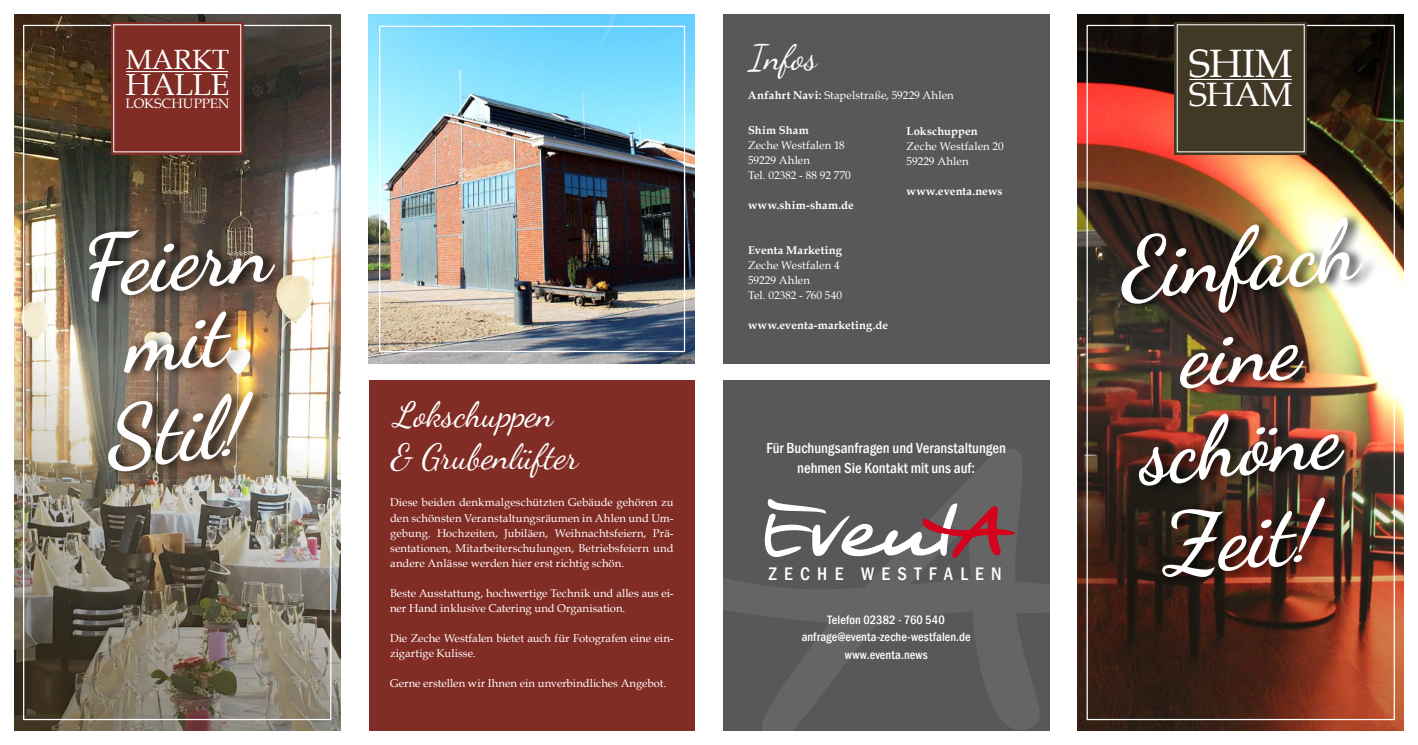
<style>
.page{position:relative;width:1418px;height:745px;background:#fff}
.page>*{position:absolute;margin:0;border:0;box-sizing:border-box;transform-origin:0 0}
.t1{font:700 85px "Dancing Script";color:#fff}
.t2{font:39.62px "Book Antiqua";color:#fff}
.t3{font:35px "Dancing Script";color:#fff}
.t4{font:33.75px "Book Antiqua";color:#fff}
.t5{font:30.5px "Book Antiqua";letter-spacing:-.015em;color:#fff}
.t6{font:27.75px "Book Antiqua";color:#fff}
.t7{font:500 condensed 18.62px "Franklin Gothic";letter-spacing:.39em;color:#fff}
.t8{font:500 condensed 15px "Franklin Gothic";letter-spacing:-.005em;color:#fff}
.t9{font:13.62px "Book Antiqua";letter-spacing:.005em;color:#fff}
.t10{font:500 condensed 12.5px "Franklin Gothic";letter-spacing:.01em;color:#fff}
.t11{font:11.25px/15px "Book Antiqua";color:#fff}
.t12{font:700 11.25px "Book Antiqua";letter-spacing:.015em;color:#fff}
.s1{font-weight:700}
</style>
<div class="page">
<div style="left:723px;top:380px;width:326px;height:350px;background:#58585a"></div>
<svg style="left:586px;top:447px;width:537px;height:284px"></svg>
<svg style="left:764px;top:498px;width:250px;height:59px"></svg>
<div style="left:723px;top:14px;width:326px;height:349px;background:#58585a"></div>
<img style="left:14px;top:15px;width:326px;height:715px">
<img style="left:1077px;top:15px;width:326px;height:715px">
<div style="left:88px;top:223px;width:202px;height:258px;background:#000;opacity:.75"></div>
<div style="left:369px;top:380px;width:325px;height:350px;background:#812c24"></div>
<div style="left:111px;top:22px;width:132px;height:132px;background:#812c24"></div>
<div style="left:113px;top:24px;width:128px;height:128px;border:1px solid #fff"></div>
<hr style="left:126px;top:71px;width:102px;height:1px;background:#fff">
<img style="left:368px;top:14px;width:326px;height:349px">
<div style="left:379px;top:26px;width:306px;height:326px;border:1px solid #fff"></div>
<div style="left:1119px;top:210px;width:259px;height:376px;background:#000;opacity:.75"></div>
<div style="left:1174px;top:22px;width:132px;height:132px;background:#413826"></div>
<div style="left:1176px;top:24px;width:128px;height:128px;border:1px solid #fff"></div>
<hr style="left:1189px;top:79px;width:102px;height:1px;background:#fff">
<img style="left:124px;top:310px;width:107px;height:63px">
<p class="t6" style="left:126px;top:41px;width:105px">MARKT</p>
<p class="t5" style="left:126px;top:63px;width:105px">HALLE</p>
<p class="t9" style="left:125px;top:94px;width:106px">LOKSCHUPPEN</p>
<p class="t1" style="left:76px;top:215px;width:191px;rotate:-5deg">Feiern</p>
<p class="t1" style="left:101px;top:385px;width:141px;rotate:-5deg">Stil!</p>
<p class="t3" style="left:394px;top:393px;width:160px">Lokschuppen</p>
<p class="t3" style="left:390px;top:435px;width:192px">&amp; Grubenlüfter</p>
<p class="t11" style="left:390px;top:494px;width:285px;text-align:justify">Diese beiden denkmalgeschützten Gebäude gehören zu den schönsten Veranstaltungsräumen in Ahlen und Um&shy;gebung. Hochzeiten, Jubiläen, Weihnachtsfeiern, Prä&shy;sentationen, Mitarbeiterschulungen, Betriebsfeiern und andere Anlässe werden hier erst richtig schön.</p>
<p class="t11" style="left:390px;top:584px;width:285px">Beste Ausstattung, hochwertige Technik und alles aus ei&shy;ner Hand inklusive Catering und Organisation.</p>
<p class="t11" style="left:390px;top:629px;width:285px">Die Zeche Westfalen bietet auch für Fotografen eine ein&shy;zigartige Kulisse.</p>
<p class="t11" style="left:390px;top:674px;width:277px">Gerne erstellen wir Ihnen ein unverbindliches Angebot.</p>
<p class="t3" style="left:749px;top:37px;width:69px">Infos</p>
<p class="t11" style="left:748px;top:87px;width:207px"><span class="s1">Anfahrt Navi:</span> Stapelstraße, 59229 Ahlen</p>
<p class="t12" style="left:748px;top:123px;width:62px">Shim Sham</p>
<p class="t11" style="left:748px;top:138px;width:98px">Zeche Westfalen 18</p>
<p class="t11" style="left:748px;top:153px;width:63px">59229 Ahlen</p>
<p class="t11" style="left:748px;top:168px;width:104px">Tel. 02382 - 88 92 770</p>
<p class="t12" style="left:748px;top:198px;width:107px">www.shim-sham.de</p>
<p class="t12" style="left:748px;top:242px;width:96px">Eventa Marketing</p>
<p class="t11" style="left:748px;top:257px;width:93px">Zeche Westfalen 4</p>
<p class="t11" style="left:748px;top:272px;width:63px">59229 Ahlen</p>
<p class="t11" style="left:748px;top:287px;width:95px">Tel. 02382 - 760 540</p>
<p class="t12" style="left:748px;top:317px;width:141px">www.eventa-marketing.de</p>
<p class="t12" style="left:906px;top:123px;width:73px">Lokschuppen</p>
<p class="t11" style="left:906px;top:138px;width:99px">Zeche Westfalen 20</p>
<p class="t11" style="left:906px;top:153px;width:63px">59229 Ahlen</p>
<p class="t12" style="left:906px;top:183px;width:97px">www.eventa.news</p>
<p class="t8" style="left:766px;top:438px;width:241px">Für Buchungsanfragen und Veranstaltungen</p>
<p class="t8" style="left:797px;top:458px;width:179px">nehmen Sie Kontakt mit uns auf:</p>
<p class="t7" style="left:769px;top:561px;width:234px">ZECHE WESTFALEN</p>
<p class="t10" style="left:827px;top:611px;width:119px">Telefon 02382 - 760 540</p>
<p class="t10" style="left:801px;top:628px;width:170px">anfrage@eventa-zeche-westfalen.de</p>
<p class="t10" style="left:844px;top:646px;width:84px">www.eventa.news</p>
<p class="t2" style="left:1189px;top:35px;width:105px">SHIM</p>
<p class="t4" style="left:1189px;top:70px;width:105px">SHAM</p>
<p class="t1" style="left:1114px;top:217px;width:240px;rotate:-5deg">Einfach</p>
<p class="t1" style="left:1174px;top:305px;width:120px;rotate:-5deg">eine</p>
<p class="t1" style="left:1133px;top:401px;width:202px;rotate:-5deg">schöne</p>
<p class="t1" style="left:1155px;top:492px;width:158px;rotate:-5deg">Zeit!</p>
</div>
